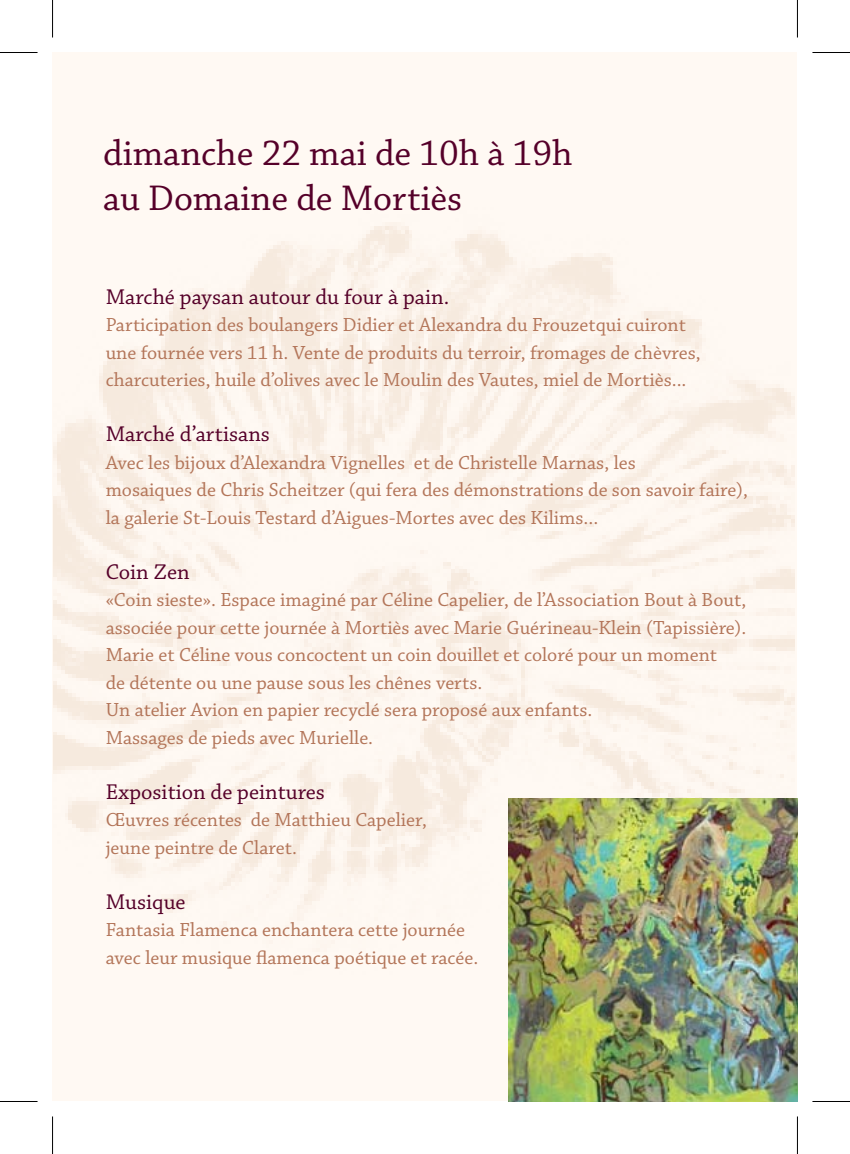
<style>
.page{position:relative;width:850px;height:1154px;background:#fff}
.page>*{position:absolute;margin:0;border:0;box-sizing:border-box;transform-origin:0 0}
.t1{font:37.5px/45px "Chaparral Pro";color:#550029}
.t2{font:22.5px "Chaparral Pro";color:#550029}
.t3{font:20px/27.5px "Chaparral Pro";color:#b37559}
</style>
<div class="page">
<div style="left:52px;top:52px;width:745px;height:1049px;background:#fff9f3"></div>
<img style="left:54px;top:226px;width:739px;height:706px">
<img style="left:508px;top:798px;width:289px;height:303px">
<hr style="left:0;top:52px;width:38px;height:1px;background:#000">
<hr style="left:812px;top:52px;width:37px;height:1px;background:#000">
<hr style="left:0;top:1101px;width:38px;height:1px;background:#000">
<hr style="left:812px;top:1101px;width:37px;height:1px;background:#000">
<hr style="left:52px;top:0;width:1px;height:38px;background:#000">
<hr style="left:52px;top:1116px;width:1px;height:38px;background:#000">
<hr style="left:796px;top:0;width:1px;height:38px;background:#000">
<hr style="left:796px;top:1116px;width:1px;height:38px;background:#000">
<h1 class="t1" style="left:103px;top:132px;width:471px">dimanche 22 mai de 10h à 19h au Domaine de Mortiès</h1>
<p class="t2" style="left:106px;top:284px;width:345px">Marché paysan autour du four à pain.</p>
<p class="t3" style="left:106px;top:312px;width:596px">Participation des boulangers Didier et Alexandra du Frouzetqui cuiront une fournée vers 11 h. Vente de produits du terroir, fromages de chèvres, charcuteries, huile d’olives avec le Moulin des Vautes, miel de Mortiès...</p>
<p class="t2" style="left:106px;top:422px;width:166px">Marché d’artisans</p>
<p class="t3" style="left:106px;top:449px;width:643px">Avec les bijoux d’Alexandra Vignelles et de Christelle Marnas, les<br>mosaiques de Chris Scheitzer (qui fera des démonstrations de son savoir faire), la galerie St-Louis Testard d’Aigues-Mortes avec des Kilims...</p>
<p class="t2" style="left:106px;top:559px;width:85px">Coin Zen</p>
<p class="t3" style="left:106px;top:587px;width:641px">«Coin sieste». Espace imaginé par Céline Capelier, de l’Association Bout à Bout, associée pour cette journée à Mortiès avec Marie Guérineau-Klein (Tapissière).<br>Marie et Céline vous concoctent un coin douillet et coloré pour un moment<br>de détente ou une pause sous les chênes verts.<br>Un atelier Avion en papier recyclé sera proposé aux enfants.<br>Massages de pieds avec Murielle.</p>
<p class="t2" style="left:106px;top:779px;width:220px">Exposition de peintures</p>
<p class="t3" style="left:106px;top:807px;width:322px">Œuvres récentes de Matthieu Capelier, jeune peintre de Claret.</p>
<p class="t2" style="left:106px;top:889px;width:81px">Musique</p>
<p class="t3" style="left:106px;top:917px;width:374px">Fantasia Flamenca enchantera cette journée avec leur musique flamenca poétique et racée.</p>
</div>
